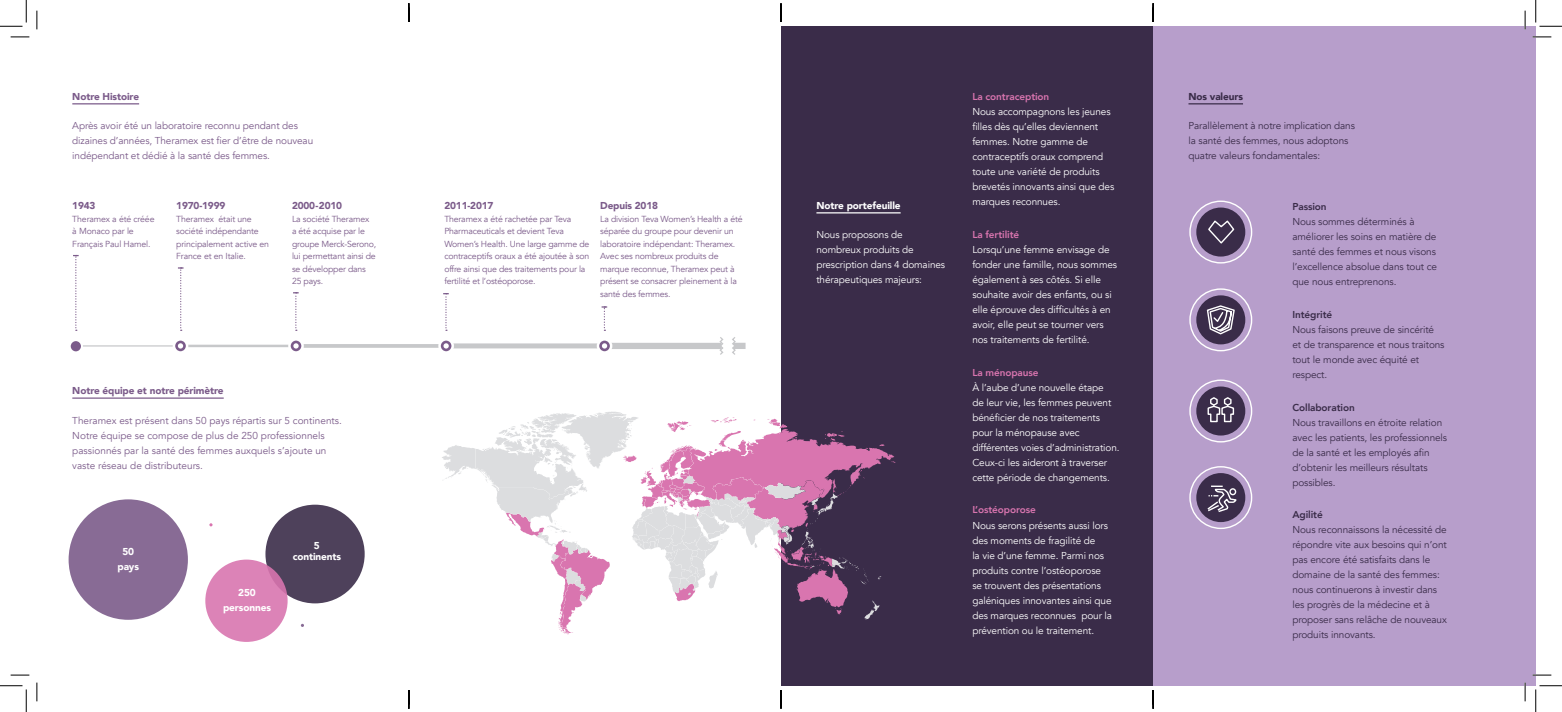
<style>
.page{position:relative;width:1562px;height:712px;background:#fff}
.page>*{position:absolute;margin:0;border:0;box-sizing:border-box;transform-origin:0 0}
.t1{font:10px/15px "Avenir";letter-spacing:-.01em;color:#fff}
.t2{font:10px/15px "Avenir";letter-spacing:-.01em;color:#3a2c49}
.t3{font:10px/15px "Avenir";color:#7b5b8a}
.t4{font:900 10px "Avenir";letter-spacing:-.015em;color:#7b5b8a}
.t5{font:900 10px/15px "Avenir";letter-spacing:-.01em;color:#fff;text-align:center}
.t6{font:900 10px "Avenir";letter-spacing:-.01em;color:#3a2c49}
.t7{font:8.75px/12.5px "Avenir";letter-spacing:-.02em;color:#7b5b8a}
.s1{font-weight:800;color:#d975af}
.s2{font-weight:800}
</style>
<div class="page">
<div style="left:1153px;top:26px;width:383px;height:659px;background:#b79ecb"></div>
<div style="left:781px;top:26px;width:372px;height:659px;background:#3a2c49"></div>
<hr style="left:72px;top:397px;width:152px;height:1px;background:#7b5b8a">
<hr style="left:72px;top:103px;width:67px;height:1px;background:#7b5b8a">
<svg style="left:442px;top:411px;width:454px;height:223px"></svg>
<hr style="left:816px;top:212px;width:85px;height:1px;background:#fff">
<div style="left:69px;top:499px;width:119px;height:120px;background:#886b95;border-radius:50%"></div>
<div style="left:265px;top:504px;width:100px;height:99px;background:#4e415b;border-radius:50%"></div>
<div style="left:205px;top:559px;width:83px;height:83px;background:#dc83b7;border-radius:50%"></div>
<hr style="left:79px;top:345px;width:102px;height:1px;background:#c7c8ca">
<hr style="left:181px;top:344px;width:115px;height:3px;background:#c7c8ca">
<hr style="left:296px;top:344px;width:150px;height:4px;background:#c7c8ca">
<div style="left:447px;top:343px;width:158px;height:5px;background:#c7c8ca"></div>
<div style="left:604px;top:343px;width:117px;height:6px;background:#c7c8ca"></div>
<svg style="left:289px;top:339px;width:14px;height:13px"></svg>
<div style="left:288px;top:338px;width:16px;height:16px;border:2px solid #fff;border-radius:50%"></div>
<svg style="left:174px;top:339px;width:13px;height:13px"></svg>
<div style="left:173px;top:338px;width:15px;height:16px;border:2px solid #fff;border-radius:50%"></div>
<svg style="left:598px;top:339px;width:13px;height:13px"></svg>
<div style="left:597px;top:338px;width:15px;height:16px;border:2px solid #fff;border-radius:50%"></div>
<svg style="left:440px;top:339px;width:13px;height:13px"></svg>
<div style="left:438px;top:338px;width:16px;height:16px;border:2px solid #fff;border-radius:50%"></div>
<div style="left:70px;top:340px;width:12px;height:12px;background:#7b5b8a;border-radius:50%"></div>
<div style="left:69px;top:339px;width:14px;height:14px;border:2px solid #fff;border-radius:50%"></div>
<svg style="left:293px;top:343px;width:6px;height:5px"></svg>
<svg style="left:178px;top:343px;width:5px;height:5px"></svg>
<svg style="left:602px;top:343px;width:5px;height:5px"></svg>
<svg style="left:443px;top:343px;width:6px;height:5px"></svg>
<svg style="left:602px;top:306px;width:5px;height:25px"></svg>
<svg style="left:73px;top:255px;width:6px;height:76px"></svg>
<div style="left:734px;top:343px;width:12px;height:6px;background:#c7c8ca"></div>
<svg style="left:718px;top:337px;width:6px;height:18px"></svg>
<svg style="left:732px;top:337px;width:5px;height:18px"></svg>
<hr style="left:1188px;top:103px;width:55px;height:1px;background:#3a2c49">
<div style="left:1189px;top:200px;width:63px;height:63px;border:1px solid #fff;border-radius:50%"></div>
<div style="left:1189px;top:288px;width:63px;height:63px;border:1px solid #fff;border-radius:50%"></div>
<div style="left:1189px;top:379px;width:63px;height:63px;border:1px solid #fff;border-radius:50%"></div>
<div style="left:1189px;top:466px;width:63px;height:63px;border:1px solid #fff;border-radius:50%"></div>
<div style="left:1196px;top:207px;width:49px;height:49px;background:#3a2c49;border-radius:50%"></div>
<div style="left:1196px;top:295px;width:49px;height:49px;background:#3a2c49;border-radius:50%"></div>
<div style="left:1196px;top:386px;width:49px;height:49px;background:#3a2c49;border-radius:50%"></div>
<div style="left:1196px;top:473px;width:49px;height:49px;background:#3a2c49;border-radius:50%"></div>
<svg style="left:1208px;top:220px;width:27px;height:24px"></svg>
<svg style="left:1207px;top:397px;width:28px;height:26px"></svg>
<svg style="left:1207px;top:485px;width:30px;height:27px"></svg>
<svg style="left:1206px;top:305px;width:29px;height:30px"></svg>
<svg style="left:178px;top:267px;width:6px;height:64px"></svg>
<svg style="left:293px;top:292px;width:6px;height:39px"></svg>
<svg style="left:443px;top:293px;width:6px;height:38px"></svg>
<svg style="left:11px;top:36px;width:18px;height:2px"></svg>
<svg style="left:1533px;top:36px;width:18px;height:2px"></svg>
<svg style="left:11px;top:674px;width:18px;height:1px"></svg>
<svg style="left:1533px;top:674px;width:18px;height:1px"></svg>
<svg style="left:36px;top:11px;width:2px;height:18px"></svg>
<svg style="left:36px;top:682px;width:2px;height:19px"></svg>
<svg style="left:1524px;top:11px;width:2px;height:18px"></svg>
<svg style="left:1524px;top:682px;width:2px;height:19px"></svg>
<svg style="left:0;top:0;width:27px;height:27px"></svg>
<svg style="left:0;top:685px;width:27px;height:27px"></svg>
<svg style="left:1535px;top:0;width:27px;height:27px"></svg>
<svg style="left:1535px;top:685px;width:27px;height:27px"></svg>
<svg style="left:408px;top:3px;width:2px;height:19px"></svg>
<svg style="left:408px;top:690px;width:2px;height:18px"></svg>
<svg style="left:780px;top:3px;width:2px;height:19px"></svg>
<svg style="left:780px;top:690px;width:2px;height:18px"></svg>
<svg style="left:1152px;top:3px;width:2px;height:19px"></svg>
<svg style="left:1152px;top:690px;width:2px;height:18px"></svg>
<p class="t4" style="left:72px;top:88px;width:68px">Notre Histoire</p>
<p class="t3" style="left:72px;top:118px;width:242px">Après avoir été un laboratoire reconnu pendant des dizaines d’années, Theramex est fier d’être de nouveau indépendant et dédié à la santé des femmes.</p>
<p class="t4" style="left:72px;top:197px;width:25px">1943</p>
<p class="t7" style="left:72px;top:212px;width:84px">Theramex a été créée à Monaco par le<br>Français Paul Hamel.</p>
<p class="t4" style="left:176px;top:197px;width:51px">1970-1999</p>
<p class="t7" style="left:176px;top:212px;width:94px">Theramex était une société indépendante principalement active en<br>France et en Italie.</p>
<p class="t4" style="left:292px;top:197px;width:52px">2000-2010</p>
<p class="t7" style="left:292px;top:212px;width:86px">La société Theramex<br>a été acquise par le groupe Merck-Serono, lui permettant ainsi de se développer dans<br>25 pays.</p>
<p class="t4" style="left:72px;top:382px;width:153px">Notre équipe et notre périmètre</p>
<p class="t3" style="left:72px;top:413px;width:271px">Theramex est présent dans 50 pays répartis sur 5 continents.<br>Notre équipe se compose de plus de 250 professionnels passionnés par la santé des femmes auxquels s’ajoute un vaste réseau de distributeurs.</p>
<p class="t5" style="left:117px;top:543px;width:23px">50 pays</p>
<p class="t5" style="left:293px;top:539px;width:50px;line-height:11.2px">5 continents</p>
<p class="t5" style="left:223px;top:585px;width:49px">250 personnes</p>
<p class="t4" style="left:444px;top:197px;width:51px">2011-2017</p>
<p class="t7" style="left:444px;top:212px;width:147px">Theramex a été rachetée par Teva Pharmaceuticals et devient Teva Women’s Health. Une large gamme de contraceptifs oraux a été ajoutée à son offre ainsi que des traitements pour la fertilité et l’ostéoporose.</p>
<p class="t4" style="left:600px;top:197px;width:59px">Depuis 2018</p>
<p class="t7" style="left:600px;top:212px;width:144px">La division Teva Women’s Health a été séparée du groupe pour devenir un laboratoire indépendant: Theramex.<br>Avec ses nombreux produits de marque reconnue, Theramex peut à présent se consacrer pleinement à la santé des femmes.</p>
<p class="t5" style="left:816px;top:198px;width:86px">Notre portefeuille</p>
<p class="t1" style="left:816px;top:227px;width:130px">Nous proposons de nombreux produits de prescription dans 4 domaines thérapeutiques majeurs:</p>
<p class="t1" style="left:972px;top:89px;width:143px"><span class="s1">La contraception<br></span>Nous accompagnons les jeunes filles dès qu’elles deviennent femmes. Notre gamme de contraceptifs oraux comprend toute une variété de produits brevetés innovants ainsi que des marques reconnues.</p>
<p class="t1" style="left:972px;top:227px;width:146px"><span class="s1">La fertilité<br></span>Lorsqu’une femme envisage de fonder une famille, nous sommes également à ses côtés. Si elle souhaite avoir des enfants, ou si elle éprouve des difficultés à en avoir, elle peut se tourner vers nos traitements de fertilité.</p>
<p class="t1" style="left:972px;top:365px;width:149px"><span class="s1">La ménopause<br></span>À l’aube d’une nouvelle étape<br>de leur vie, les femmes peuvent bénéficier de nos traitements pour la ménopause avec différentes voies d’administration.<br>Ceux-ci les aideront à traverser cette période de changements.</p>
<p class="t1" style="left:972px;top:502px;width:141px"><span class="s1">L’ostéoporose<br></span>Nous serons présents aussi lors des moments de fragilité de<br>la vie d’une femme. Parmi nos produits contre l’ostéoporose se trouvent des présentations galéniques innovantes ainsi que des marques reconnues pour la prévention ou le traitement.</p>
<p class="t6" style="left:1188px;top:88px;width:56px">Nos valeurs</p>
<p class="t2" style="left:1188px;top:118px;width:168px">Parallèlement à notre implication dans la santé des femmes, nous adoptons quatre valeurs fondamentales:</p>
<p class="t2" style="left:1292px;top:199px;width:146px"><span class="s2">Passion<br></span>Nous sommes déterminés à améliorer les soins en matière de santé des femmes et nous visons l’excellence absolue dans tout ce que nous entreprenons.</p>
<p class="t2" style="left:1292px;top:307px;width:154px"><span class="s2">Intégrité<br></span>Nous faisons preuve de sincérité et de transparence et nous traitons tout le monde avec équité et respect.</p>
<p class="t2" style="left:1292px;top:400px;width:156px"><span class="s2">Collaboration<br></span>Nous travaillons en étroite relation avec les patients, les professionnels de la santé et les employés afin d’obtenir les meilleurs résultats possibles.</p>
<p class="t2" style="left:1292px;top:507px;width:156px"><span class="s2">Agilité<br></span>Nous reconnaissons la nécessité de répondre vite aux besoins qui n’ont pas encore été satisfaits dans le domaine de la santé des femmes: nous continuerons à investir dans les progrès de la médecine et à proposer sans relâche de nouveaux produits innovants.</p>
</div>
